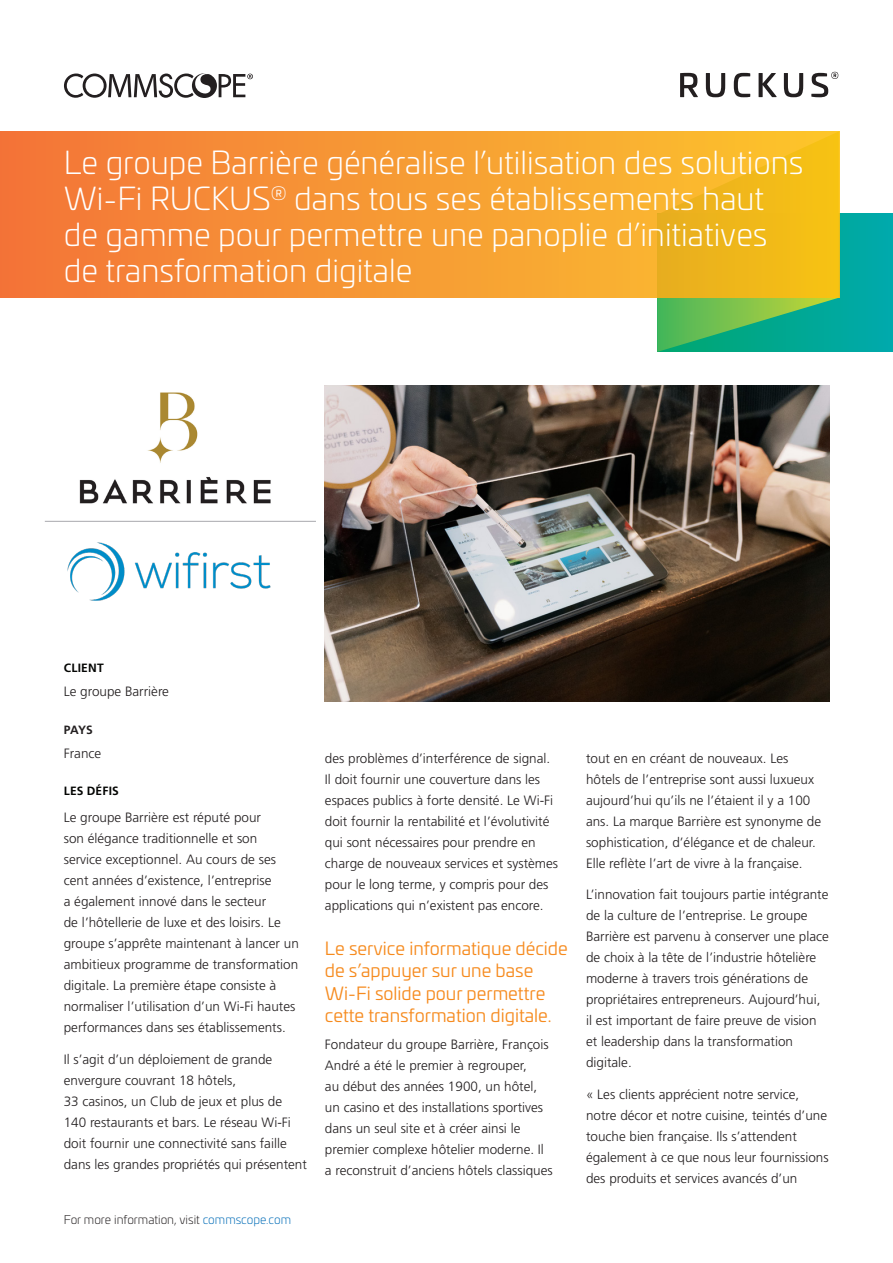
<style>
.page{position:relative;width:893px;height:1263px;background:#fff}
.page>*{position:absolute;margin:0;border:0;box-sizing:border-box;transform-origin:0 0}
.CS_Header_28pt_One_o{font:300 31.5px/36px "Univia Pro";color:#fff}
.CS_Subhead_12pt_Oran{font:18px/22.5px "Univia Pro";color:#f68b1f}
.CS_Body_text_9pt{font:300 13.5px/21px "Frutiger LT Pro";color:#231f20}
.CS_Footer{font:300 12px "Univia Pro";color:#231f20}
.CS_Caption_8pt_Black{font:700 12px "Frutiger LT Pro";letter-spacing:.02em;color:#040503}
.CS_Caption_8pt_Black-2{font:700 12px "Frutiger LT Pro";color:#231f20}
.s1{color:#006cb7}
</style>
<div class="page">
<svg style="left:64px;top:73px;width:189px;height:25px"></svg>
<div style="left:657px;top:214px;width:236px;height:138px;background:#00a9a5"></div>
<svg style="left:657px;top:298px;width:181px;height:54px"></svg>
<div style="left:0;top:131px;width:840px;height:167px;background:linear-gradient(to right,#f5753e,#f6c322)"></div>
<img style="left:325px;top:385px;width:504px;height:317px">
<img style="left:79px;top:392px;width:192px;height:112px">
<img style="left:67px;top:542px;width:204px;height:59px">
<hr style="left:45px;top:521px;width:271px;height:1px;background:#a8a9ad">
<svg style="left:680px;top:73px;width:18px;height:24px"></svg>
<svg style="left:706px;top:73px;width:19px;height:24px"></svg>
<svg style="left:734px;top:73px;width:16px;height:24px"></svg>
<svg style="left:759px;top:73px;width:18px;height:24px"></svg>
<svg style="left:784px;top:73px;width:19px;height:24px"></svg>
<svg style="left:811px;top:72px;width:27px;height:25px"></svg>
<p class="CS_Header_28pt_One_o" style="left:64px;top:143px;width:741px">Le groupe Barrière généralise l’utilisation des solutions Wi-Fi RUCKUS<sup>®</sup> dans tous ses établissements haut de gamme pour permettre une panoplie d’initiatives de transformation digitale</p>
<p class="CS_Caption_8pt_Black" style="left:64px;top:661px;width:41px">CLIENT</p>
<p class="CS_Body_text_9pt" style="left:64px;top:681px;width:107px">Le groupe Barrière</p>
<p class="CS_Caption_8pt_Black-2" style="left:64px;top:723px;width:30px">PAYS</p>
<p class="CS_Body_text_9pt" style="left:64px;top:743px;width:39px">France</p>
<p class="CS_Caption_8pt_Black" style="left:64px;top:784px;width:57px">LES DÉFIS</p>
<p class="CS_Body_text_9pt" style="left:64px;top:807px;width:237px">Le groupe Barrière est réputé pour<br>son élégance traditionnelle et son service exceptionnel. Au cours de ses cent années d’existence, l’entreprise<br>a également innové dans le secteur<br>de l’hôtellerie de luxe et des loisirs. Le groupe s’apprête maintenant à lancer un ambitieux programme de transformation digitale. La première étape consiste à normaliser l’utilisation d’un Wi-Fi hautes performances dans ses établissements.</p>
<p class="CS_Body_text_9pt" style="left:64px;top:1049px;width:245px">Il s’agit d’un déploiement de grande envergure couvrant 18 hôtels,<br>33 casinos, un Club de jeux et plus de 140 restaurants et bars. Le réseau Wi-Fi doit fournir une connectivité sans faille dans les grandes propriétés qui présentent</p>
<p class="CS_Footer" style="left:64px;top:1211px;width:229px">For more information, visit <span class="s1">commscope.com</span></p>
<p class="CS_Body_text_9pt" style="left:325px;top:747px;width:235px">des problèmes d’interférence de signal.<br>Il doit fournir une couverture dans les espaces publics à forte densité. Le Wi-Fi doit fournir la rentabilité et l’évolutivité qui sont nécessaires pour prendre en charge de nouveaux services et systèmes pour le long terme, y compris pour des applications qui n’existent pas encore.</p>
<p class="CS_Subhead_12pt_Oran" style="left:325px;top:936px;width:244px">Le service informatique décide de s’appuyer sur une base<br>Wi-Fi solide pour permettre cette transformation digitale.</p>
<p class="CS_Body_text_9pt" style="left:325px;top:1034px;width:229px">Fondateur du groupe Barrière, François André a été le premier à regrouper,<br>au début des années 1900, un hôtel, un casino et des installations sportives dans un seul site et à créer ainsi le premier complexe hôtelier moderne. Il a reconstruit d’anciens hôtels classiques</p>
<p class="CS_Body_text_9pt" style="left:586px;top:747px;width:237px">tout en en créant de nouveaux. Les hôtels de l’entreprise sont aussi luxueux aujourd’hui qu’ils ne l’étaient il y a 100 ans. La marque Barrière est synonyme de sophistication, d’élégance et de chaleur.<br>Elle reflète l’art de vivre à la française.</p>
<p class="CS_Body_text_9pt" style="left:586px;top:884px;width:244px">L’innovation fait toujours partie intégrante de la culture de l’entreprise. Le groupe Barrière est parvenu à conserver une place de choix à la tête de l’industrie hôtelière moderne à travers trois générations de propriétaires entrepreneurs. Aujourd’hui, il est important de faire preuve de vision et leadership dans la transformation digitale.</p>
<p class="CS_Body_text_9pt" style="left:586px;top:1083px;width:244px">« Les clients apprécient notre service, notre décor et notre cuisine, teintés d’une touche bien française. Ils s’attendent également à ce que nous leur fournissions des produits et services avancés d’un</p>
</div>
